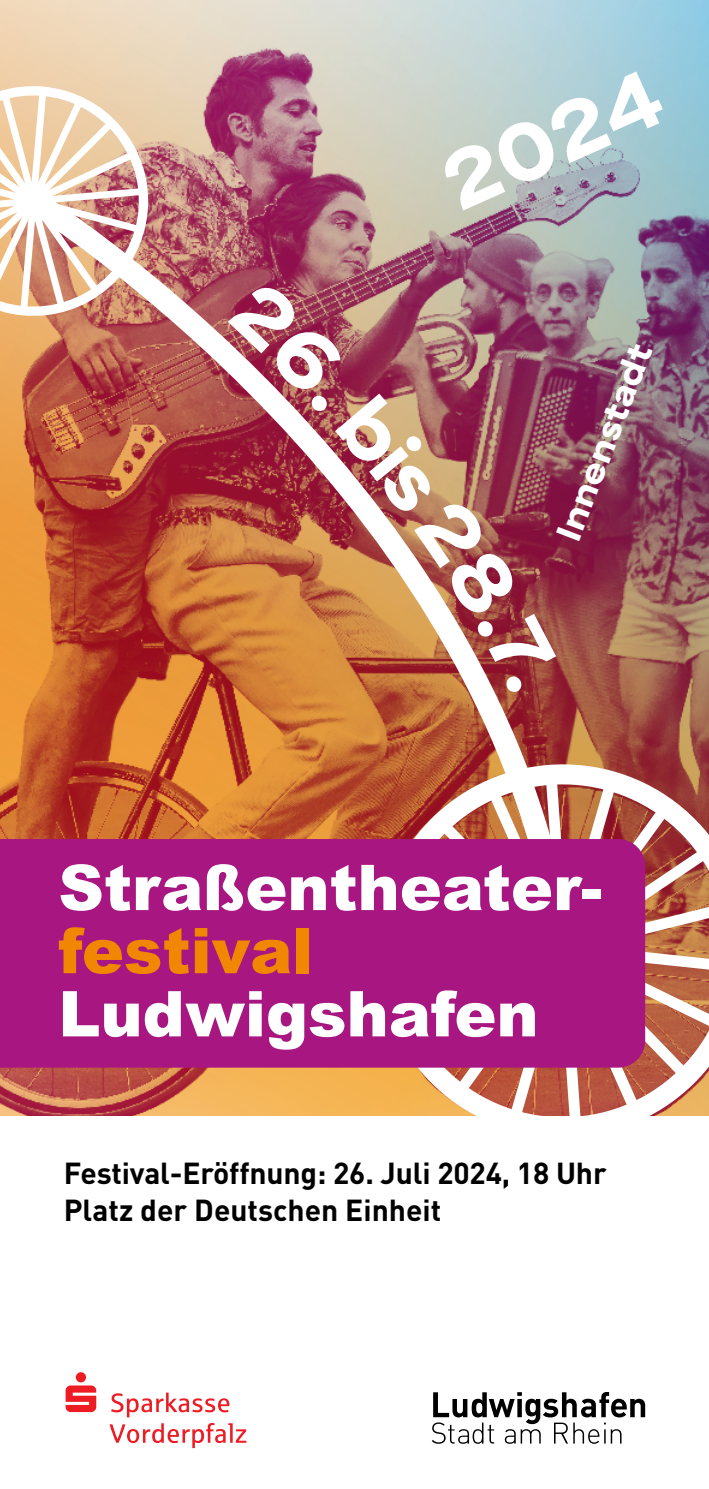
<style>
.page{position:relative;width:709px;height:1489px;background:#fff}
.page>*{position:absolute;margin:0;border:0;box-sizing:border-box;transform-origin:0 0}
.t1{font:900 72.5px "Area Extended";color:#fff}
.t2{font:900 63px "Arial";color:#fff}
.t3{font:900 63px "Arial";color:#f18700}
.t4{font:900 31.5px "Area Extended";color:#fff}
.t5{font:700 30px/37.5px "DIN Pro";letter-spacing:-.005em;color:#000}
</style>
<div class="page">
<svg style="left:432px;top:1392px;width:213px;height:51px"></svg>
<svg style="left:110px;top:1392px;width:136px;height:55px"></svg>
<svg style="left:66px;top:1372px;width:30px;height:39px"></svg>
<img style="left:0;top:0;width:709px;height:1115px">
<svg style="left:342px;top:729px;width:367px;height:387px;background:#b86a43"></svg>
<svg style="left:383px;top:768px;width:326px;height:348px"></svg>
<img style="left:7px;top:176px;width:583px;height:663px">
<div style="left:0;top:839px;width:645px;height:228px;background:#a71681"></div>
<svg style="left:0;top:76px;width:158px;height:245px"></svg>
<img style="left:227px;top:279px;width:329px;height:415px">
<h1 class="t1" style="left:420px;top:126px;width:233px;rotate:-24deg">2024</h1>
<p class="t4" style="left:540px;top:529px;width:210px;rotate:-69deg">Innenstadt</p>
<h2 class="t2" style="left:58px;top:841px;width:545px">Straßentheater-</h2>
<h2 class="t3" style="left:58px;top:904px;width:256px">festival</h2>
<h2 class="t2" style="left:58px;top:968px;width:482px">Ludwigshafen</h2>
<p class="t5" style="left:64px;top:1150px;width:544px">Festival-Eröffnung: 26. Juli 2024, 18 Uhr<br>Platz der Deutschen Einheit</p>
</div>
